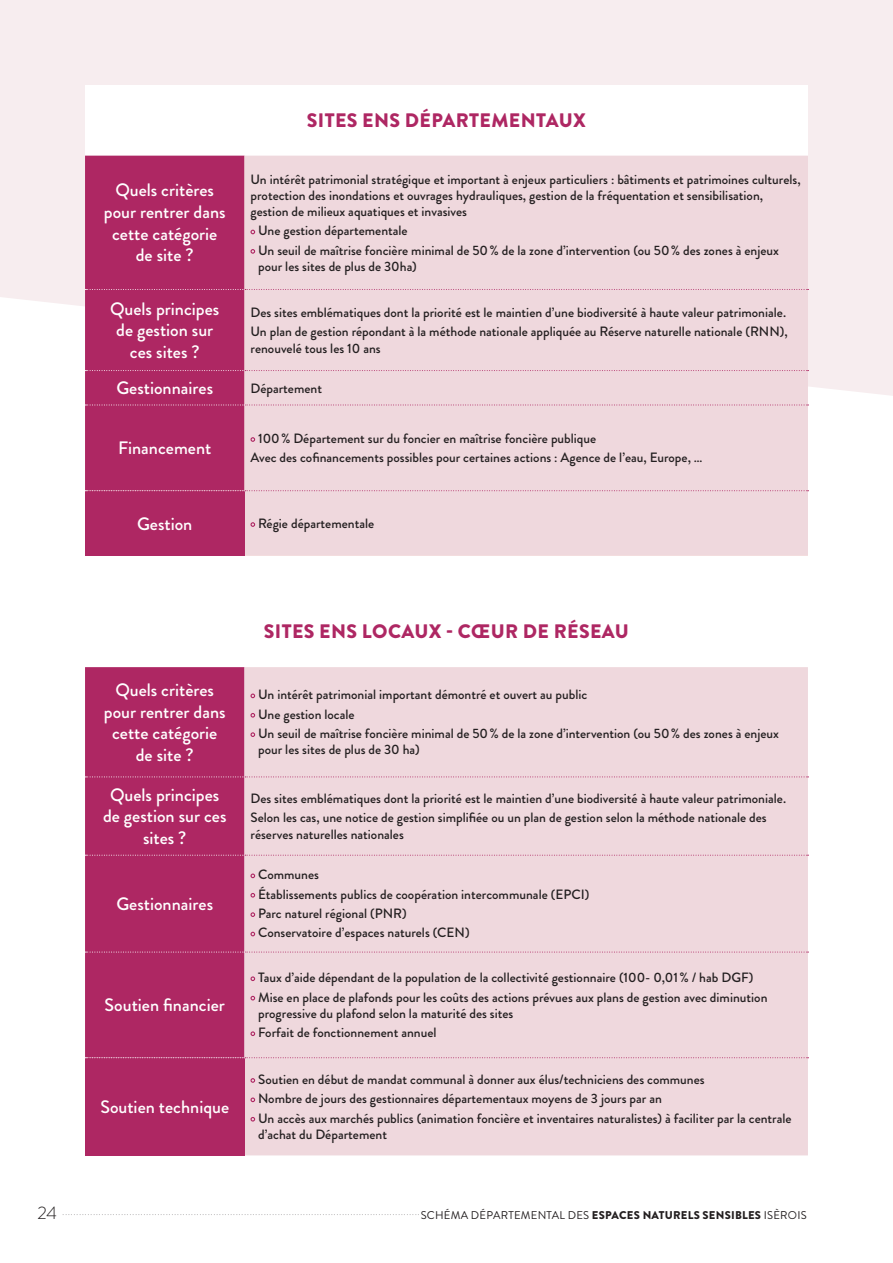
<style>
.page{position:relative;width:893px;height:1263px;background:#fff}
.page>*{position:absolute;margin:0;border:0;box-sizing:border-box;transform-origin:0 0}
.t1{font:900 19.5px "Brandon Grotesque";letter-spacing:.02em;color:#ae2763}
.t2{font:500 18px/21.6px "Brandon Grotesque";color:#fff;text-align:center}
.t3{font:300 18px "Brandon Grotesque";color:#231f20}
.t4{font:500 13.5px/16.2px "Brandon Grotesque";color:#231f20}
.t5{font:300 7.5px "Brandon Grotesque";color:#231f20}
.s1{font-weight:400;font-size:11.25px}
.s2{font-weight:900;font-size:11.25px}
</style>
<div class="page">
<div style="left:0;top:0;width:893px;height:396px;background:#f7edef"></div>
<div style="left:85px;top:85px;width:723px;height:71px;background:#fff"></div>
<div style="left:85px;top:156px;width:159px;height:334px;background:#ae2763"></div>
<div style="left:244px;top:156px;width:564px;height:400px;background:#efd8dd"></div>
<div style="left:85px;top:491px;width:159px;height:65px;background:#ae2763"></div>
<svg style="left:85px;top:289px;width:723px;height:1px"></svg>
<svg style="left:85px;top:370px;width:723px;height:1px"></svg>
<svg style="left:85px;top:490px;width:723px;height:1px"></svg>
<svg style="left:85px;top:405px;width:723px;height:1px"></svg>
<svg style="left:250px;top:230px;width:5px;height:4px"></svg>
<svg style="left:250px;top:249px;width:5px;height:5px"></svg>
<svg style="left:250px;top:437px;width:5px;height:5px"></svg>
<svg style="left:250px;top:522px;width:5px;height:5px"></svg>
<div style="left:85px;top:667px;width:159px;height:390px;background:#ae2763"></div>
<div style="left:244px;top:667px;width:564px;height:488px;background:#efd8dd"></div>
<div style="left:85px;top:1058px;width:159px;height:97px;background:#ae2763"></div>
<svg style="left:85px;top:776px;width:723px;height:1px"></svg>
<svg style="left:85px;top:855px;width:723px;height:1px"></svg>
<svg style="left:85px;top:1057px;width:723px;height:1px"></svg>
<svg style="left:85px;top:952px;width:723px;height:1px"></svg>
<svg style="left:250px;top:693px;width:5px;height:5px"></svg>
<svg style="left:250px;top:713px;width:5px;height:5px"></svg>
<svg style="left:250px;top:732px;width:5px;height:5px"></svg>
<svg style="left:250px;top:873px;width:5px;height:5px"></svg>
<svg style="left:250px;top:893px;width:5px;height:4px"></svg>
<svg style="left:250px;top:912px;width:5px;height:5px"></svg>
<svg style="left:250px;top:932px;width:5px;height:4px"></svg>
<svg style="left:250px;top:976px;width:5px;height:5px"></svg>
<svg style="left:250px;top:996px;width:5px;height:4px"></svg>
<svg style="left:250px;top:1031px;width:5px;height:5px"></svg>
<svg style="left:250px;top:1078px;width:5px;height:5px"></svg>
<svg style="left:250px;top:1097px;width:5px;height:5px"></svg>
<svg style="left:250px;top:1117px;width:5px;height:4px"></svg>
<p class="t1" style="left:307px;top:107px;width:281px">SITES ENS DÉPARTEMENTAUX</p>
<p class="t2" style="left:104px;top:180px;width:123px">Quels critères pour rentrer dans cette catégorie de site ?</p>
<p class="t4" style="left:250px;top:171px;width:552px">Un intérêt patrimonial stratégique et important à enjeux particuliers : bâtiments et patrimoines culturels, protection des inondations et ouvrages hydrauliques, gestion de la fréquentation et sensibilisation, gestion de milieux aquatiques et invasives</p>
<p class="t4" style="left:258px;top:223px;width:151px">Une gestion départementale</p>
<p class="t4" style="left:258px;top:242px;width:522px">Un seuil de maîtrise foncière minimal de 50% de la zone d’intervention (ou 50% des zones à enjeux pour les sites de plus de 30ha)</p>
<p class="t2" style="left:110px;top:298px;width:111px">Quels principes de gestion sur ces sites ?</p>
<p class="t4" style="left:250px;top:304px;width:537px">Des sites emblématiques dont la priorité est le maintien d’une biodiversité à haute valeur patrimoniale.</p>
<p class="t4" style="left:250px;top:324px;width:539px">Un plan de gestion répondant à la méthode nationale appliquée au Réserve naturelle nationale (RNN), renouvelé tous les 10 ans</p>
<p class="t2" style="left:116px;top:377px;width:98px">Gestionnaires</p>
<p class="t4" style="left:250px;top:380px;width:73px">Département</p>
<p class="t2" style="left:118px;top:437px;width:95px">Financement</p>
<p class="t4" style="left:258px;top:430px;width:340px">100% Département sur du foncier en maîtrise foncière publique</p>
<p class="t4" style="left:250px;top:450px;width:454px">Avec des cofinancements possibles pour certaines actions : Agence de l’eau, Europe, …</p>
<p class="t2" style="left:137px;top:513px;width:57px">Gestion</p>
<p class="t4" style="left:258px;top:515px;width:118px">Régie départementale</p>
<p class="t1" style="left:264px;top:617px;width:367px">SITES ENS LOCAUX - CŒUR DE RÉSEAU</p>
<p class="t2" style="left:104px;top:679px;width:123px">Quels critères pour rentrer dans cette catégorie de site ?</p>
<p class="t4" style="left:258px;top:687px;width:331px">Un intérêt patrimonial important démontré et ouvert au public</p>
<p class="t4" style="left:258px;top:706px;width:98px">Une gestion locale</p>
<p class="t4" style="left:258px;top:725px;width:522px">Un seuil de maîtrise foncière minimal de 50% de la zone d’intervention (ou 50% des zones à enjeux pour les sites de plus de 30 ha)</p>
<p class="t2" style="left:103px;top:784px;width:125px">Quels principes de gestion sur ces sites ?</p>
<p class="t4" style="left:250px;top:790px;width:537px">Des sites emblématiques dont la priorité est le maintien d’une biodiversité à haute valeur patrimoniale.</p>
<p class="t4" style="left:250px;top:810px;width:518px">Selon les cas, une notice de gestion simplifiée ou un plan de gestion selon la méthode nationale des réserves naturelles nationales</p>
<p class="t2" style="left:116px;top:893px;width:98px">Gestionnaires</p>
<p class="t2" style="left:105px;top:994px;width:122px">Soutien financier</p>
<p class="t2" style="left:100px;top:1096px;width:130px">Soutien technique</p>
<p class="t4" style="left:258px;top:867px;width:62px">Communes</p>
<p class="t4" style="left:258px;top:886px;width:333px">Établissements publics de coopération intercommunale (EPCI)</p>
<p class="t4" style="left:258px;top:905px;width:150px">Parc naturel régional (PNR)</p>
<p class="t4" style="left:258px;top:925px;width:213px">Conservatoire d’espaces naturels (CEN)</p>
<p class="t4" style="left:258px;top:970px;width:497px">Taux d’aide dépendant de la population de la collectivité gestionnaire (100- 0,01% / hab DGF)</p>
<p class="t4" style="left:258px;top:989px;width:511px">Mise en place de plafonds pour les coûts des actions prévues aux plans de gestion avec diminution progressive du plafond selon la maturité des sites</p>
<p class="t4" style="left:258px;top:1024px;width:180px">Forfait de fonctionnement annuel</p>
<p class="t4" style="left:258px;top:1071px;width:448px">Soutien en début de mandat communal à donner aux élus/techniciens des communes</p>
<p class="t4" style="left:258px;top:1091px;width:405px">Nombre de jours des gestionnaires départementaux moyens de 3 jours par an</p>
<p class="t4" style="left:258px;top:1110px;width:535px">Un accès aux marchés publics (animation foncière et inventaires naturalistes) à faciliter par la centrale d’achat du Département</p>
<h2 class="t3" style="left:37px;top:1200px;width:21px">24</h2>
<p class="t5" style="left:63px;top:1207px;width:746px">................................................................................................................................<span class="s1">SCHÉMA DÉPARTEMENTAL DES</span><span class="s2">ESPACES NATURELS SENSIBLES</span><span class="s1">ISÈROIS</span></p>
</div>
